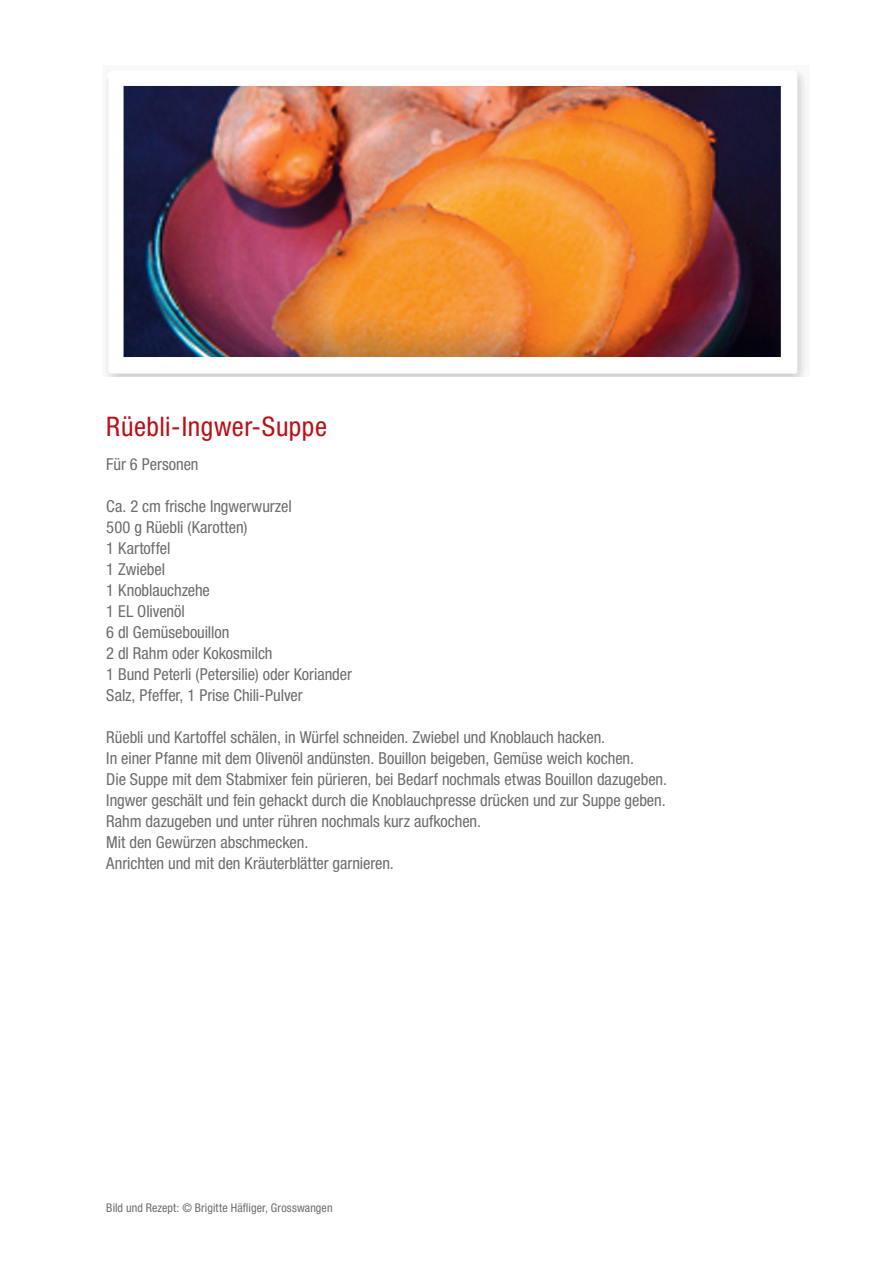
<style>
.page{position:relative;width:893px;height:1263px;background:#fff}
.page>*{position:absolute;margin:0;border:0;box-sizing:border-box;transform-origin:0 0}
.t1{font:condensed 27px "Helvetica Neue LT Pro";letter-spacing:.02em;color:#bb1018}
.t2{font:condensed 16.5px/21px "Helvetica Neue LT Pro";letter-spacing:-.005em;color:#6c6d70}
.t3{font:condensed 12px "Helvetica Neue LT Pro";letter-spacing:.01em;color:#6c6d70}
</style>
<div class="page">
<img style="left:105px;top:70px;width:701px;height:306px">
<h1 class="t1" style="left:106px;top:411px;width:222px">Rüebli-Ingwer-Suppe</h1>
<p class="t2" style="left:106px;top:453px;width:94px">Für 6 Personen</p>
<p class="t2" style="left:106px;top:495px;width:247px">Ca. 2 cm frische Ingwerwurzel<br>500 g Rüebli (Karotten)<br>1 Kartoffel<br>1 Zwiebel<br>1 Knoblauchzehe<br>1 EL Olivenöl<br>6 dl Gemüsebouillon<br>2 dl Rahm oder Kokosmilch<br>1 Bund Peterli (Petersilie) oder Koriander<br>Salz, Pfeffer, 1 Prise Chili-Pulver</p>
<p class="t2" style="left:106px;top:726px;width:562px">Rüebli und Kartoffel schälen, in Würfel schneiden. Zwiebel und Knoblauch hacken.<br>In einer Pfanne mit dem Olivenöl andünsten. Bouillon beigeben, Gemüse weich kochen.<br>Die Suppe mit dem Stabmixer fein pürieren, bei Bedarf nochmals etwas Bouillon dazugeben.<br>Ingwer geschält und fein gehackt durch die Knoblauchpresse drücken und zur Suppe geben.<br>Rahm dazugeben und unter rühren nochmals kurz aufkochen.<br>Mit den Gewürzen abschmecken.<br>Anrichten und mit den Kräuterblätter garnieren.</p>
<p class="t3" style="left:106px;top:1201px;width:228px">Bild und Rezept: © Brigitte Häfliger, Grosswangen</p>
</div>
